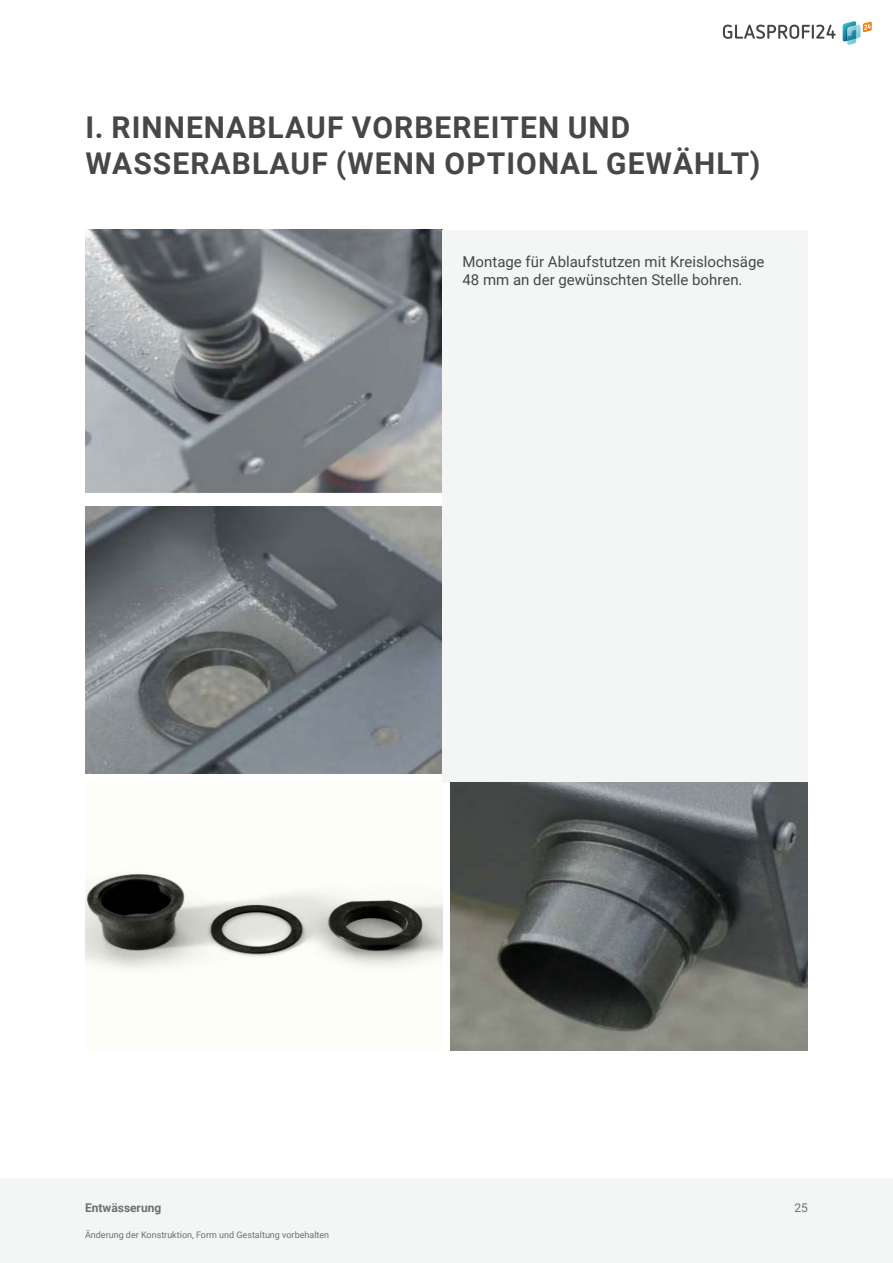
<style>
.page{position:relative;width:893px;height:1263px;background:#fff}
.page>*{position:absolute;margin:0;border:0;box-sizing:border-box;transform-origin:0 0}
.Headline{font:700 30px/36px "Roboto";letter-spacing:.035em;color:#464748}
.Copy{font:15px "Roboto";color:#464748}
.t1{font:700 12px "Roboto";color:#6e6f72}
.t2{font:12px "Roboto";color:#6e6f72}
.t3{font:9px "Roboto";color:#6e6f72}
</style>
<div class="page">
<svg style="left:843px;top:21px;width:29px;height:24px"></svg>
<svg style="left:723px;top:25px;width:113px;height:14px"></svg>
<div style="left:0;top:1178px;width:893px;height:85px;background:#f4f5f5"></div>
<img style="left:85px;top:230px;width:357px;height:263px">
<img style="left:85px;top:506px;width:357px;height:268px">
<div style="left:442px;top:230px;width:366px;height:552px;background:#f4f5f5"></div>
<img style="left:451px;top:782px;width:357px;height:268px">
<img style="left:85px;top:872px;width:357px;height:101px">
<p class="Headline" style="left:86px;top:108px;width:676px">I. RINNENABLAUF VORBEREITEN UND<br>WASSERABLAUF (WENN OPTIONAL GEWÄHLT)</p>
<p class="Copy" style="left:463px;top:251px;width:303px">Montage für Ablaufstutzen mit Kreislochsäge</p>
<p class="Copy" style="left:463px;top:269px;width:282px">48 mm an der gewünschten Stelle bohren.</p>
<p class="t1" style="left:85px;top:1199px;width:78px">Entwässerung</p>
<p class="t3" style="left:85px;top:1229px;width:246px">Änderung der Konstruktion, Form und Gestaltung vorbehalten</p>
<p class="t2" style="left:794px;top:1199px;width:15px">25</p>
</div>
